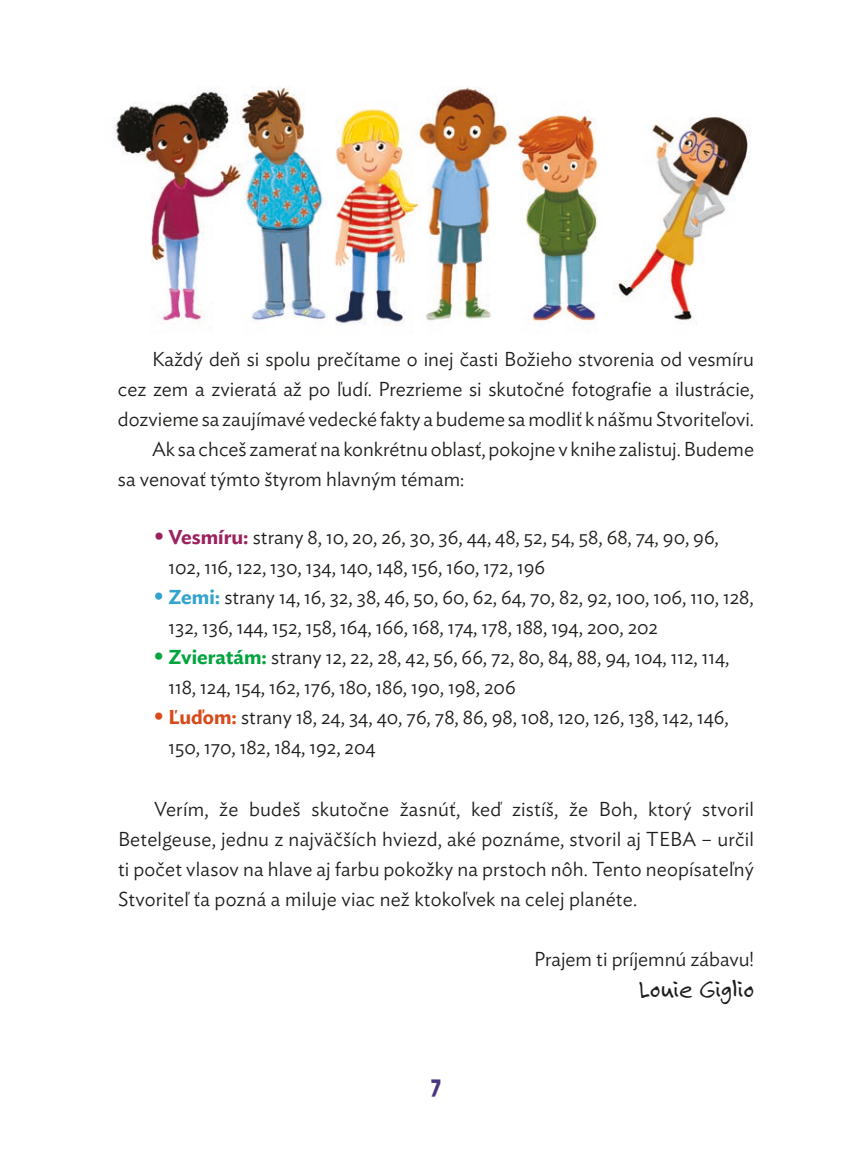
<style>
.page{position:relative;width:862px;height:1152px;background:#fff}
.page>*{position:absolute;margin:0;border:0;box-sizing:border-box;transform-origin:0 0}
.t1{font:26px "Felt Tip Roman";color:#1d1d1b}
.t2{font:22px "Jalebi";color:#48377e}
.t3{font:300 20px/30px "Ideal Sans";color:#1d1d1b}
.s1{font-weight:600;font-size:22px;color:#9c225f}
.s2{font-weight:600;color:#9c225f}
.s3{font-weight:600;font-size:22px;color:#32a3cc}
.s4{font-weight:600;color:#32a3cc}
.s5{font-weight:600;font-size:22px;color:#02a43f}
.s6{font-weight:600;color:#02a43f}
.s7{font-weight:600;font-size:22px;color:#d84a1a}
.s8{font-weight:600;color:#d84a1a}
</style>
<div class="page">
<img style="left:113px;top:86px;width:637px;height:239px">
<p class="t3" style="left:152px;top:342px;width:603px">Každý deň si spolu prečítame o inej časti Božieho stvorenia od vesmíru</p>
<p class="t3" style="left:118px;top:372px;width:637px">cez zem a zvieratá až po ľudí. Prezrieme si skutočné fotografie a ilustrácie,</p>
<p class="t3" style="left:118px;top:402px;width:638px">dozvieme sa zaujímavé vedecké fakty a budeme sa modliť k nášmu Stvoriteľovi.</p>
<p class="t3" style="left:152px;top:432px;width:603px">Ak sa chceš zamerať na konkrétnu oblasť, pokojne v knihe zalistuj. Budeme</p>
<p class="t3" style="left:118px;top:462px;width:348px">sa venovať týmto štyrom hlavným témam:</p>
<p class="t3" style="left:169px;top:520px;width:552px;text-indent:-15px"><span class="s1">•</span> <span class="s2">Vesmíru:</span> strany 8, 10, 20, 26, 30, 36, 44, 48, 52, 54, 58, 68, 74, 90, 96,<br>102, 116, 122, 130, 134, 140, 148, 156, 160, 172, 196</p>
<p class="t3" style="left:169px;top:580px;width:587px;text-indent:-15px"><span class="s3">•</span> <span class="s4">Zemi:</span> strany 14, 16, 32, 38, 46, 50, 60, 62, 64, 70, 82, 92, 100, 106, 110, 128,<br>132, 136, 144, 152, 158, 164, 166, 168, 174, 178, 188, 194, 200, 202</p>
<p class="t3" style="left:169px;top:640px;width:562px;text-indent:-15px"><span class="s5">•</span> <span class="s6">Zvieratám:</span> strany 12, 22, 28, 42, 56, 66, 72, 80, 84, 88, 94, 104, 112, 114,<br>118, 124, 154, 162, 176, 180, 186, 190, 198, 206</p>
<p class="t3" style="left:169px;top:700px;width:562px;text-indent:-15px"><span class="s7">•</span> <span class="s8">Ľuďom:</span> strany 18, 24, 34, 40, 76, 78, 86, 98, 108, 120, 126, 138, 142, 146,<br>150, 170, 182, 184, 192, 204</p>
<p class="t3" style="left:118px;top:792px;width:638px;text-align:justify;text-indent:36px">Verím, že budeš skutočne žasnúť, keď zistíš, že Boh, ktorý stvoril Betelgeuse, jednu z najväčších hviezd, aké poznáme, stvoril aj TEBA – určil ti počet vlasov na hlave aj farbu pokožky na prstoch nôh. Tento neopísateľný Stvoriteľ ťa pozná a miluje viac než ktokoľvek na celej planéte.</p>
<p class="t2" style="left:431px;top:1072px;width:12px">7</p>
<p class="t3" style="left:534px;top:942px;width:221px">Prajem ti príjemnú zábavu!</p>
<h1 class="t1" style="left:639px;top:973px;width:117px">Louie Giglio</h1>
</div>
